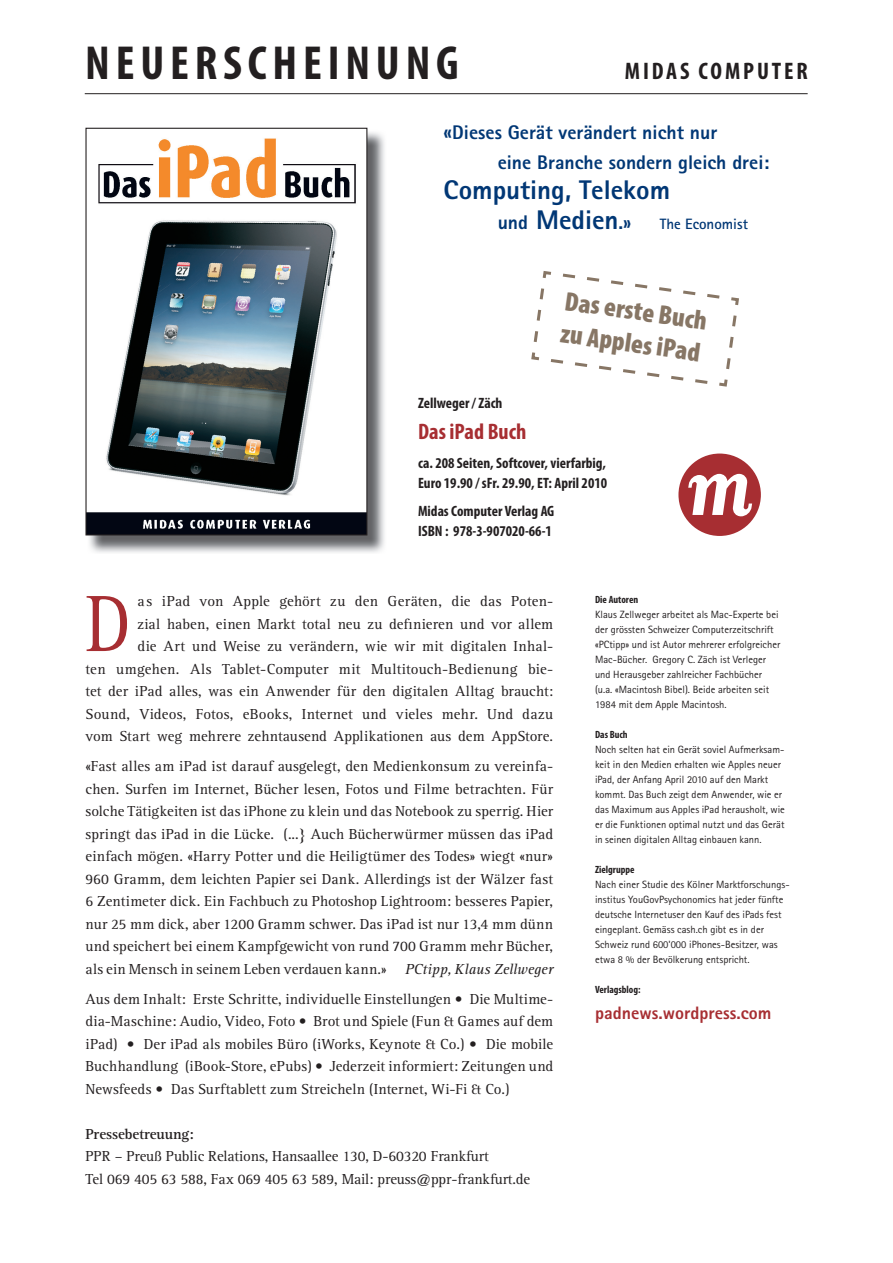
<style>
.page{position:relative;width:893px;height:1263px;background:#fff}
.page>*{position:absolute;margin:0;border:0;box-sizing:border-box;transform-origin:0 0}
.t1{font:82.5px "Rotis Serif";color:#a72e32;scale:.85 1}
.t2{font:700 condensed 48px "Myriad Pro";letter-spacing:.12em;color:#231f20}
.t3{font:800 27px/30px "Rotis Sans Serif";color:#013775;text-align:center}
.t4{font:900 condensed 27px/32.4px "Myriad Pro";color:#877665}
.t5{font:700 condensed 24px "Myriad Pro";letter-spacing:.12em;color:#231f20}
.t6{font:700 condensed 22.5px "Myriad Pro";color:#a72e32}
.t7{font:800 19.8px/30px "Rotis Sans Serif";color:#013775}
.t8{font:800 18px "Rotis Sans Serif";color:#a72e32}
.t9{font:15px/22.5px "Rotis Serif";letter-spacing:.005em;color:#231f20;text-align:justify}
.t10{font:700 condensed 15px/19.5px "Myriad Pro";color:#231f20}
.t11{font:700 15px "Rotis Serif";letter-spacing:-.01em;color:#231f20}
.t12{font:700 15px "Rotis Sans Serif";color:#013775}
.t13{font:10.5px/15px "Rotis Sans Serif";color:#231f20}
.t14{font:700 condensed 10.5px "Myriad Pro";color:#231f20}
.s1{font-size:21.15px}
.s2{font-size:19.8px}
.s3{font-style:italic}
</style>
<div class="page">
<hr style="left:85px;top:93px;width:723px;height:1px;background:#231f20">
<img style="left:87px;top:129px;width:298px;height:424px">
<img style="left:87px;top:130px;width:278px;height:403px">
<div style="left:85px;top:128px;width:282px;height:407px;border:1px solid #231f20"></div>
<svg style="left:531px;top:271px;width:208px;height:116px"></svg>
<div style="left:678px;top:453px;width:83px;height:83px;background:#a72e32;border-radius:50%"></div>
<svg style="left:688px;top:474px;width:64px;height:42px"></svg>
<h2 class="t2" style="left:85px;top:36px;width:375px">NEUERSCHEINUNG</h2>
<h3 class="t5" style="left:625px;top:57px;width:185px">MIDAS COMPUTER</h3>
<h3 class="t7" style="left:498px;top:117px;width:273px;text-indent:-54px"><span class="s1">«</span>Dieses Gerät verändert nicht nur<br>eine Branche sondern gleich drei:</h3>
<h3 class="t3" style="left:444px;top:175px;width:228px">Computing, Telekom <span class="s2">und</span> Medien<span class="s2">.»</span></h3>
<p class="t12" style="left:660px;top:215px;width:90px">The Economist</p>
<h3 class="t4" style="left:567px;top:285px;width:145px;rotate:8deg">Das erste Buch zu Apples iPad</h3>
<p class="t10" style="left:418px;top:393px;width:86px">Zellweger / Zäch</p>
<h3 class="t6" style="left:418px;top:420px;width:110px">Das iPad Buch</h3>
<p class="t10" style="left:418px;top:453px;width:191px">ca. 208 Seiten, Softcover, vierfarbig,<br>Euro 19.90 / sFr. 29.90, ET: April 2010</p>
<p class="t10" style="left:418px;top:501px;width:138px">Midas Computer Verlag AG<br>ISBN : 978-3-907020-66-1</p>
<p class="t9" style="left:85px;top:590px;width:469px;text-align:right">as iPad von Apple gehört zu den Geräten, die das Poten-<br>zial haben, einen Markt total neu zu definieren und vor allem<br>die Art und Weise zu verändern, wie wir mit digitalen Inhal-<br>ten umgehen. Als Tablet-Computer mit Multitouch-Bedienung bie&shy;tet der iPad alles, was ein Anwender für den digitalen Alltag braucht:<br>Sound, Videos, Fotos, eBooks, Internet und vieles mehr. Und dazu vom Start weg mehrere zehntausend Applikationen aus dem AppStore.</p>
<p class="t9" style="left:85px;top:755px;width:469px">«Fast alles am iPad ist darauf ausgelegt, den Medienkonsum zu vereinfa&shy;chen. Surfen im Internet, Bücher lesen, Fotos und Filme betrachten. Für solche Tätigkeiten ist das iPhone zu klein und das Notebook zu sperrig. Hier springt das iPad in die Lücke. (...} Auch Bücherwürmer müssen das iPad einfach mögen. «Harry Potter und die Heiligtümer des Todes» wiegt «nur» 960 Gramm, dem leichten Papier sei Dank. Allerdings ist der Wälzer fast 6 Zentimeter dick. Ein Fachbuch zu Photoshop Lightroom: besseres Papier, nur 25 mm dick, aber 1200 Gramm schwer. Das iPad ist nur 13,4 mm dünn und speichert bei einem Kampfgewicht von rund 700 Gramm mehr Bücher, als ein Mensch in seinem Leben verdauen kann.» <span class="s3">PCtipp, Klaus Zellweger</span></p>
<p class="t9" style="left:85px;top:988px;width:469px">Aus dem Inhalt: Erste Schritte, individuelle Einstellungen • Die Multime&shy;dia-Maschine: Audio, Video, Foto • Brot und Spiele (Fun &amp; Games auf dem iPad) • Der iPad als mobiles Büro (iWorks, Keynote &amp; Co.) • Die mobile Buchhandlung (iBook-Store, ePubs) • Jederzeit informiert: Zeitungen und Newsfeeds • Das Surftablett zum Streicheln (Internet, Wi-Fi &amp; Co.)</p>
<p class="t11" style="left:85px;top:1125px;width:110px">Pressebetreuung:</p>
<p class="t9" style="left:85px;top:1145px;width:446px">PPR – Preuß Public Relations, Hansaallee 130, D-60320 Frankfurt<br>Tel 069 405 63 588, Fax 069 405 63 589, Mail: preuss@ppr-frankfurt.de</p>
<h1 class="t1" style="left:85px;top:577px;width:55px">D</h1>
<p class="t14" style="left:595px;top:593px;width:45px">Die Autoren</p>
<p class="t13" style="left:595px;top:606px;width:187px">Klaus Zellweger arbeitet als Mac-Experte bei der grössten Schweizer Computerzeitschrift «PCtipp» und ist Autor mehrerer erfolgreicher Mac-Bücher. Gregory C. Zäch ist Verleger und Herausgeber zahlreicher Fachbücher (u.a. «Macintosh Bibel). Beide arbeiten seit 1984 mit dem Apple Macintosh.</p>
<p class="t14" style="left:595px;top:728px;width:34px">Das Buch</p>
<p class="t13" style="left:595px;top:741px;width:191px">Noch selten hat ein Gerät soviel Aufmerksam&shy;keit in den Medien erhalten wie Apples neuer iPad, der Anfang April 2010 auf den Markt kommt. Das Buch zeigt dem Anwender, wie er das Maximum aus Apples iPad herausholt, wie er die Funktionen optimal nutzt und das Gerät in seinen digitalen Alltag einbauen kann.</p>
<p class="t14" style="left:595px;top:863px;width:41px">Zielgruppe</p>
<p class="t13" style="left:595px;top:876px;width:196px">Nach einer Studie des Kölner Marktforschungs&shy;institus YouGovPsychonomics hat jeder fünfte deutsche Internetuser den Kauf des iPads fest eingeplant. Gemäss cash.ch gibt es in der Schweiz rund 600'000 iPhones-Besitzer, was etwa 8 % der Bevölkerung entspricht.</p>
<p class="t14" style="left:595px;top:983px;width:47px">Verlagsblog:</p>
<p class="t8" style="left:595px;top:1002px;width:178px">padnews.wordpress.com</p>
</div>
